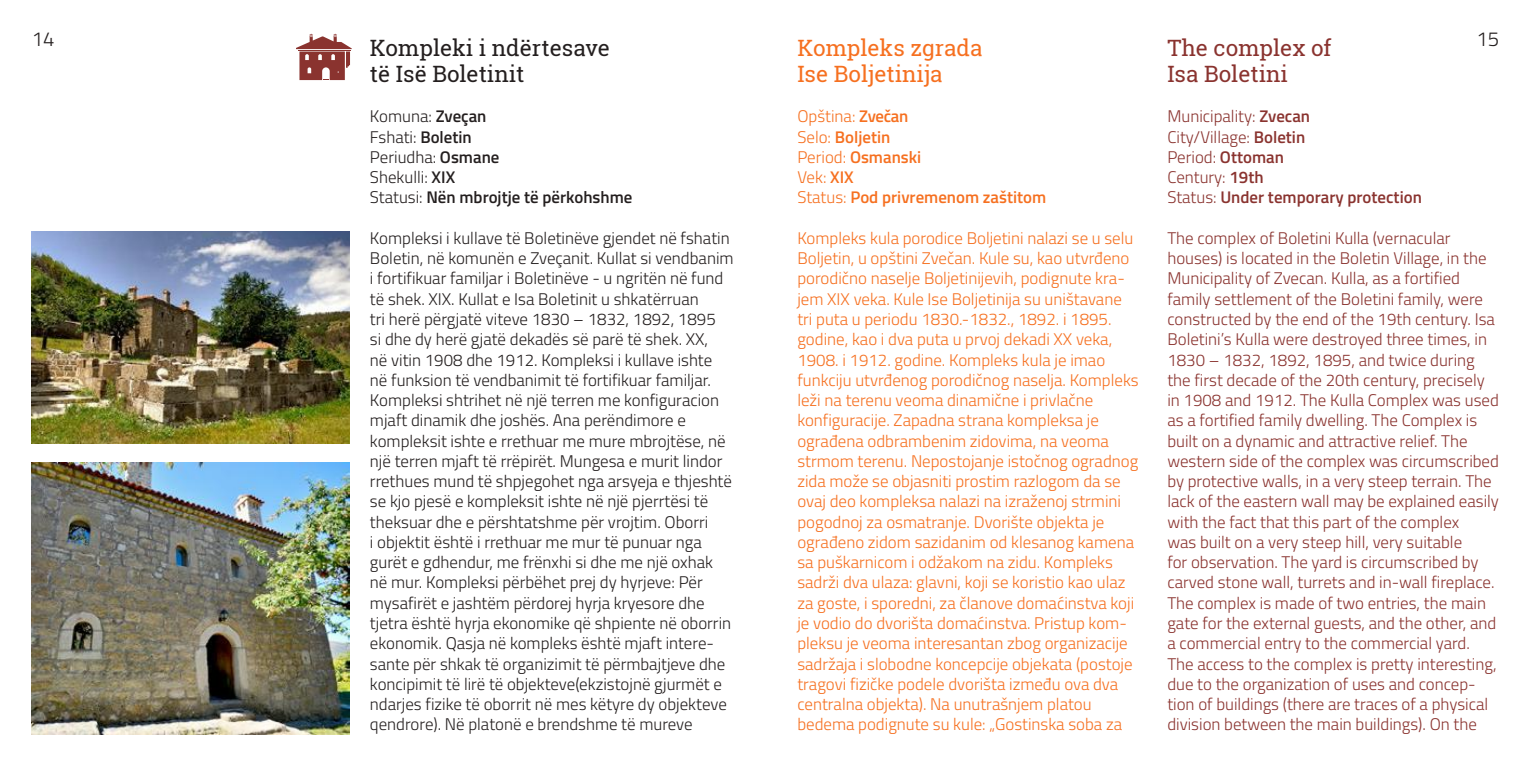
<style>
.page{position:relative;width:1531px;height:766px;background:#fff}
.page>*{position:absolute;margin:0;border:0;box-sizing:border-box;transform-origin:0 0}
.t1{font:22.5px/26.3px "Roboto Slab";color:#241f1f}
.t2{font:22.5px/26.3px "Roboto Slab";color:#f67020}
.t3{font:22.5px/26.3px "Roboto Slab";color:#8a332f}
.t4{font:300 20.25px "Titillium Web";color:#241f1f}
.t5{font:300 16.88px/20.2px "Titillium Web";color:#8a332f}
.t6{font:300 16.88px/20.2px "Titillium Web";color:#241f1f}
.t7{font:300 16.88px/20.2px "Titillium Web";color:#f67020}
.t8{font:600 16.88px/20.2px "Titillium Web";color:#241f1f}
.t9{font:600 16.88px/20.2px "Titillium Web";color:#f67020}
.s1{font-weight:600}
.s2{font-weight:300}
</style>
<div class="page">
<svg style="left:296px;top:34px;width:56px;height:46px"></svg>
<img style="left:32px;top:231px;width:317px;height:212px">
<img style="left:32px;top:462px;width:317px;height:271px">
<p class="t4" style="left:32px;top:24px;width:24px">14</p>
<p class="t4" style="left:1476px;top:24px;width:24px">15</p>
<h1 class="t3" style="left:1167px;top:34px;width:166px">The complex of<br>Isa Boletini</h1>
<p class="t5" style="left:1167px;top:105px;width:256px">Municipality: <span class="s1">Zvecan<br></span>City/Village: <span class="s1">Boletin<br></span>Period: <span class="s1">Ottoman<br></span>Century: <span class="s1">19th<br></span>Status: <span class="s1">Under temporary protection</span></p>
<p class="t5" style="left:1167px;top:227px;width:333px">The complex of Boletini Kulla (vernacular houses) is located in the Boletin Village, in the Municipality of Zvecan. Kulla, as a fortified family settlement of the Boletini family, were constructed by the end of the 19th century. Isa Boletini’s Kulla were destroyed three times, in 1830 – 1832, 1892, 1895, and twice during the first decade of the 20th century, precisely in 1908 and 1912. The Kulla Complex was used as a fortified family dwelling. The Complex is built on a dynamic and attractive relief. The western side of the complex was circumscribed by protective walls, in a very steep terrain. The lack of the eastern wall may be explained easily with the fact that this part of the complex<br>was built on a very steep hill, very suitable<br>for observation. The yard is circumscribed by carved stone wall, turrets and in-wall fireplace.<br>The complex is made of two entries, the main gate for the external guests, and the other, and a commercial entry to the commercial yard.<br>The access to the complex is pretty interesting, due to the organization of uses and concep&shy;tion of buildings (there are traces of a physical division between the main buildings). On the</p>
<h1 class="t1" style="left:370px;top:34px;width:242px">Kompleki i ndërtesave të Isë Boletinit</h1>
<p class="t8" style="left:370px;top:105px;width:264px"><span class="s2">Komuna:</span> Zveçan<br><span class="s2">Fshati:</span> Boletin<br><span class="s2">Periudha:</span> Osmane<br><span class="s2">Shekulli:</span> XIX<br><span class="s2">Statusi:</span> Nën mbrojtje të përkohshme</p>
<p class="t6" style="left:370px;top:227px;width:365px">Kompleksi i kullave të Boletinëve gjendet në fshatin Boletin, në komunën e Zveçanit. Kullat si vendbanim i fortifikuar familjar i Boletinëve - u ngritën në fund të shek. XIX. Kullat e Isa Boletinit u shkatërruan<br>tri herë përgjatë viteve 1830 – 1832, 1892, 1895<br>si dhe dy herë gjatë dekadës së parë të shek. XX,<br>në vitin 1908 dhe 1912. Kompleksi i kullave ishte në funksion të vendbanimit të fortifikuar familjar.<br>Kompleksi shtrihet në një terren me konfiguracion mjaft dinamik dhe joshës. Ana perëndimore e kompleksit ishte e rrethuar me mure mbrojtëse, në një terren mjaft të rrëpirët. Mungesa e murit lindor rrethues mund të shpjegohet nga arsyeja e thjeshtë se kjo pjesë e kompleksit ishte në një pjerrtësi të theksuar dhe e përshtatshme për vrojtim. Oborri<br>i objektit është i rrethuar me mur të punuar nga gurët e gdhendur, me frënxhi si dhe me një oxhak në mur. Kompleksi përbëhet prej dy hyrjeve: Për mysafirët e jashtëm përdorej hyrja kryesore dhe tjetra është hyrja ekonomike që shpiente në oborrin ekonomik. Qasja në kompleks është mjaft intere&shy;sante për shkak të organizimit të përmbajtjeve dhe koncipimit të lirë të objekteve(ekzistojnë gjurmët e ndarjes fizike të oborrit në mes këtyre dy objekteve qendrore). Në platonë e brendshme të mureve</p>
<h1 class="t2" style="left:797px;top:34px;width:187px">Kompleks zgrada<br>Ise Boljetinija</h1>
<p class="t9" style="left:797px;top:105px;width:250px"><span class="s2">Opština:</span> Zvečan<br><span class="s2">Selo:</span> Boljetin<br><span class="s2">Period:</span> Osmanski<br><span class="s2">Vek:</span> XIX<br><span class="s2">Status:</span> Pod privremenom zaštitom</p>
<p class="t7" style="left:797px;top:227px;width:343px">Kompleks kula porodice Boljetini nalazi se u selu Boljetin, u opštini Zvečan. Kule su, kao utvrđeno porodično naselje Boljetinijevih, podignute kra&shy;jem XIX veka. Kule Ise Boljetinija su uništavane tri puta u periodu 1830.-1832., 1892. i 1895. godine, kao i dva puta u prvoj dekadi XX veka, 1908. i 1912. godine. Kompleks kula je imao funkciju utvrđenog porodičnog naselja. Kompleks leži na terenu veoma dinamične i privlačne konfiguracije. Zapadna strana kompleksa je ograđena odbrambenim zidovima, na veoma strmom terenu. Nepostojanje istočnog ogradnog zida može se objasniti prostim razlogom da se ovaj deo kompleksa nalazi na izraženoj strmini pogodnoj za osmatranje. Dvorište objekta je ograđeno zidom sazidanim od klesanog kamena sa puškarnicom i odžakom na zidu. Kompleks sadrži dva ulaza: glavni, koji se koristio kao ulaz za goste, i sporedni, za članove domaćinstva koji je vodio do dvorišta domaćinstva. Pristup kom&shy;pleksu je veoma interesantan zbog organizacije sadržaja i slobodne koncepcije objekata (postoje tragovi fizičke podele dvorišta između ova dva centralna objekta). Na unutrašnjem platou bedema podignute su kule: „Gostinska soba za</p>
</div>
